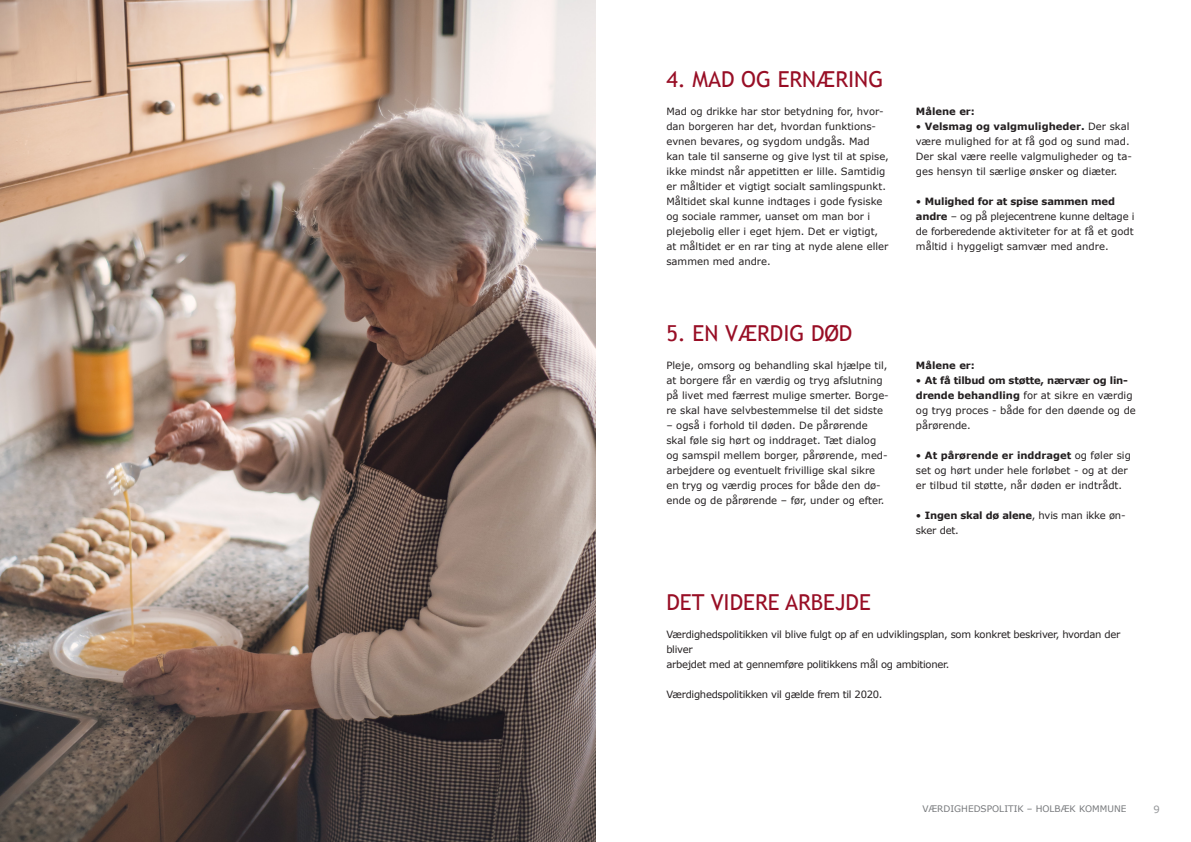
<style>
.page{position:relative;width:1191px;height:842px;background:#fff}
.page>*{position:absolute;margin:0;border:0;box-sizing:border-box;transform-origin:0 0}
.t1{font:22px "Trebuchet MS";color:#980e25}
.BRØDTEKST{font:10px/15px "Verdana";color:#231f20}
.BRØDTEKST-2{font:10px/15px "Verdana";letter-spacing:-.03em;color:#231f20}
.BRØDTEKST-3{font:10px/15px "Verdana";letter-spacing:-.02em;color:#231f20}
.BRØDTEKST-4{font:700 10px "Verdana";color:#231f20}
.t2{font:10px "Verdana";color:#939598}
.t3{font:9px "Verdana";color:#76787b}
.s1{font-weight:700}
</style>
<div class="page">
<img style="left:0;top:0;width:595px;height:842px">
<p class="t1" style="left:666px;top:66px;width:218px">4. MAD OG ERNÆRING</p>
<p class="BRØDTEKST" style="left:666px;top:104px;width:224px">Mad og drikke har stor betydning for, hvor&shy;dan borgeren har det, hvordan funktions&shy;evnen bevares, og sygdom undgås. Mad kan tale til sanserne og give lyst til at spise, ikke mindst når appetitten er lille. Samtidig er måltider et vigtigt socialt samlingspunkt.<br>Måltidet skal kunne indtages i gode fysiske og sociale rammer, uanset om man bor i plejebolig eller i eget hjem. Det er vigtigt, at måltidet er en rar ting at nyde alene eller sammen med andre.</p>
<p class="t1" style="left:666px;top:320px;width:187px">5. EN VÆRDIG DØD</p>
<p class="BRØDTEKST" style="left:666px;top:357px;width:224px">Pleje, omsorg og behandling skal hjælpe til, at borgere får en værdig og tryg afslutning på livet med færrest mulige smerter. Borge&shy;re skal have selvbestemmelse til det sidste</p>
<p class="BRØDTEKST" style="left:666px;top:417px;width:223px">– også i forhold til døden. De pårørende skal føle sig hørt og inddraget. Tæt dialog og samspil mellem borger, pårørende, med&shy;arbejdere og eventuelt frivillige skal sikre en tryg og værdig proces for både den dø&shy;ende og de pårørende – før, under og efter.</p>
<p class="t1" style="left:666px;top:589px;width:206px">DET VIDERE ARBEJDE</p>
<p class="BRØDTEKST-4" style="left:916px;top:104px;width:61px">Målene er:</p>
<p class="BRØDTEKST" style="left:916px;top:119px;width:218px">• <span class="s1">Velsmag og valgmuligheder.</span> Der skal være mulighed for at få god og sund mad.<br>Der skal være reelle valgmuligheder og ta&shy;ges hensyn til særlige ønsker og diæter.</p>
<p class="BRØDTEKST" style="left:916px;top:194px;width:220px">• <span class="s1">Mulighed for at spise sammen med andre</span> – og på plejecentrene kunne deltage i de forberedende aktiviteter for at få et godt måltid i hyggeligt samvær med andre.</p>
<p class="BRØDTEKST-4" style="left:916px;top:358px;width:61px">Målene er:</p>
<p class="BRØDTEKST" style="left:916px;top:372px;width:221px">• <span class="s1">At få tilbud om støtte, nærvær og lin&shy;drende behandling</span> for at sikre en værdig og tryg proces - både for den døende og de pårørende.</p>
<p class="BRØDTEKST" style="left:916px;top:447px;width:216px">• <span class="s1">At pårørende er inddraget</span> og føler sig set og hørt under hele forløbet - og at der er tilbud til støtte, når døden er indtrådt.</p>
<p class="BRØDTEKST-3" style="left:916px;top:507px;width:211px">• <span class="s1">Ingen skal dø alene</span>, hvis man ikke øn&shy;sker det.</p>
<p class="BRØDTEKST-2" style="left:666px;top:627px;width:455px">Værdighedspolitikken vil blive fulgt op af en udviklingsplan, som konkret beskriver, hvordan der bliver<br>arbejdet med at gennemføre politikkens mål og ambitioner.</p>
<p class="BRØDTEKST-2" style="left:666px;top:687px;width:218px">Værdighedspolitikken vil gælde frem til 2020.</p>
<p class="t3" style="left:922px;top:802px;width:205px">VÆRDIGHEDSPOLITIK – HOLBÆK KOMMUNE</p>
<p class="t2" style="left:1153px;top:802px;width:8px">9</p>
</div>
